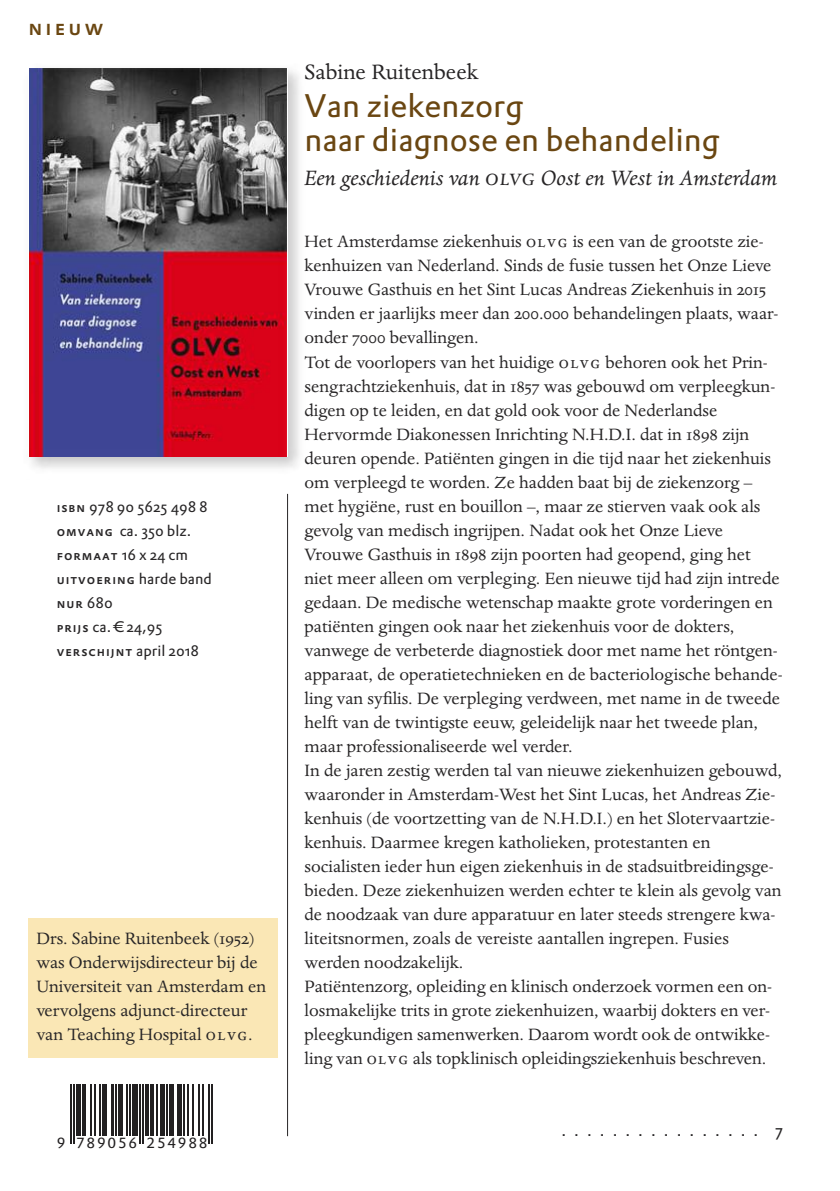
<style>
.page{position:relative;width:840px;height:1191px;background:#fff}
.page>*{position:absolute;margin:0;border:0;box-sizing:border-box;transform-origin:0 0}
.t1{font:32px/34px "DTL Prokyon ST";color:#6a4611}
.t2{font:italic 24px "Dante MT Std";color:#272526}
.t3{font:24px "Dante MT Std";color:#272526}
.t4{font:500 21px "DTL Prokyon T Caps";letter-spacing:.15em;color:#6a4611}
.t5{font:19px/24px "Dante MT Std";color:#272526}
.t6{font:16px "DTL Prokyon ST";color:#272526}
.t7{font:15px/24px "DTL Prokyon ST";color:#272526}
.t8{font:14.4px "DTL Prokyon T";letter-spacing:.12em;color:#222021}
.t9{font:500 13px/24px "DTL Prokyon T Caps";letter-spacing:.075em;color:#272526}
.s1{font-family:"DTL Prokyon T Caps";font-weight:500;font-size:13px}
.s2{font-family:"DTL Prokyon ST";font-weight:400;font-size:15px}
.s3{font-family:"Albertina MT Std";font-size:23px}
</style>
<div class="page">
<img style="left:29px;top:68px;width:257px;height:388px">
<hr style="left:287px;top:494px;width:1px;height:642px;background:#272526">
<hr style="left:71px;top:1084px;width:1px;height:59px;background:#222021">
<hr style="left:74px;top:1084px;width:1px;height:59px;background:#222021">
<hr style="left:77px;top:1084px;width:4px;height:52px;background:#222021">
<hr style="left:82px;top:1084px;width:4px;height:52px;background:#222021">
<hr style="left:90px;top:1084px;width:2px;height:52px;background:#222021">
<hr style="left:95px;top:1084px;width:1px;height:52px;background:#222021">
<hr style="left:99px;top:1084px;width:2px;height:52px;background:#222021">
<div style="left:102px;top:1084px;width:5px;height:52px;background:#222021"></div>
<hr style="left:111px;top:1084px;width:3px;height:52px;background:#222021">
<hr style="left:116px;top:1084px;width:1px;height:52px;background:#222021">
<hr style="left:119px;top:1084px;width:4px;height:52px;background:#222021">
<hr style="left:126px;top:1084px;width:2px;height:52px;background:#222021">
<hr style="left:129px;top:1084px;width:2px;height:52px;background:#222021">
<div style="left:132px;top:1084px;width:6px;height:52px;background:#222021"></div>
<hr style="left:139px;top:1084px;width:2px;height:59px;background:#222021">
<hr style="left:142px;top:1084px;width:2px;height:59px;background:#222021">
<hr style="left:145px;top:1084px;width:4px;height:52px;background:#222021">
<hr style="left:150px;top:1084px;width:3px;height:52px;background:#222021">
<hr style="left:156px;top:1084px;width:1px;height:52px;background:#222021">
<div style="left:160px;top:1084px;width:5px;height:52px;background:#222021"></div>
<hr style="left:166px;top:1084px;width:2px;height:52px;background:#222021">
<div style="left:169px;top:1084px;width:5px;height:52px;background:#222021"></div>
<hr style="left:177px;top:1084px;width:4px;height:52px;background:#222021">
<hr style="left:183px;top:1084px;width:1px;height:52px;background:#222021">
<hr style="left:187px;top:1084px;width:2px;height:52px;background:#222021">
<hr style="left:192px;top:1084px;width:1px;height:52px;background:#222021">
<hr style="left:198px;top:1084px;width:1px;height:52px;background:#222021">
<hr style="left:202px;top:1084px;width:2px;height:52px;background:#222021">
<hr style="left:208px;top:1084px;width:2px;height:59px;background:#222021">
<hr style="left:211px;top:1084px;width:2px;height:59px;background:#222021">
<div style="left:28px;top:918px;width:249px;height:140px;background:#fae7b5"></div>
<p class="t4" style="left:28px;top:16px;width:76px">nieuw</p>
<p class="t7" style="left:57px;top:494px;width:153px"><span class="s1">isbn</span> 978 90 5625 498 8 <span class="s1">omvang</span> ca. 350 blz.</p>
<p class="t9" style="left:57px;top:543px;width:157px">formaat <span class="s2">16 x 24 cm </span>uitvoering <span class="s2">harde band </span>nur <span class="s2">680</span></p>
<p class="t7" style="left:57px;top:614px;width:107px"><span class="s1">prijs</span> ca. € 24,95</p>
<p class="t9" style="left:57px;top:639px;width:144px">verschijnt <span class="s2">april 2018</span></p>
<p class="t5" style="left:36px;top:927px;width:231px">Drs. Sabine Ruitenbeek (1952) was Onderwijsdirecteur bij de<br>Universiteit van Amsterdam en vervolgens adjunct-directeur van Teaching Hospital OLVG.</p>
<p class="t8" style="left:57px;top:1134px;width:152px">9 789056 254988</p>
<p class="t3" style="left:304px;top:63px;width:175px">Sabine Ruitenbeek</p>
<h1 class="t1" style="left:304px;top:89px;width:416px">Van ziekenzorg<br>naar diagnose en behandeling</h1>
<p class="t2" style="left:304px;top:170px;width:474px">Een geschiedenis van <span class="s3">OLVG</span> Oost en West in Amsterdam</p>
<p class="t5" style="left:304px;top:231px;width:479px">Het Amsterdamse ziekenhuis OLVG is een van de grootste zie&shy;kenhuizen van Nederland. Sinds de fusie tussen het Onze Lieve Vrouwe Gasthuis en het Sint Lucas Andreas Ziekenhuis in 2015 vinden er jaarlijks meer dan 200.000 behandelingen plaats, waar&shy;onder 7000 bevallingen.<br>Tot de voorlopers van het huidige OLVG behoren ook het Prin&shy;sengrachtziekenhuis, dat in 1857 was gebouwd om verpleegkun&shy;digen op te leiden, en dat gold ook voor de Nederlandse Hervormde Diakonessen Inrichting N.H.D.I. dat in 1898 zijn deuren opende. Patiënten gingen in die tijd naar het ziekenhuis om verpleegd te worden. Ze hadden baat bij de ziekenzorg – met hygiëne, rust en bouillon –, maar ze stierven vaak ook als gevolg van medisch ingrijpen. Nadat ook het Onze Lieve Vrouwe Gasthuis in 1898 zijn poorten had geopend, ging het niet meer alleen om verpleging. Een nieuwe tijd had zijn intrede gedaan. De medische wetenschap maakte grote vorderingen en patiënten gingen ook naar het ziekenhuis voor de dokters, vanwege de verbeterde diagnostiek door met name het röntgen&shy;apparaat, de operatietechnieken en de bacteriologische behande&shy;ling van syfilis. De verpleging verdween, met name in de tweede helft van de twintigste eeuw, geleidelijk naar het tweede plan, maar professionaliseerde wel verder.<br>In de jaren zestig werden tal van nieuwe ziekenhuizen gebouwd, waaronder in Amsterdam-West het Sint Lucas, het Andreas Zie&shy;kenhuis (de voortzetting van de N.H.D.I.) en het Slotervaartzie&shy;kenhuis. Daarmee kregen katholieken, protestanten en socialisten ieder hun eigen ziekenhuis in de stadsuitbreidingsge&shy;bieden. Deze ziekenhuizen werden echter te klein als gevolg van de noodzaak van dure apparatuur en later steeds strengere kwa&shy;liteitsnormen, zoals de vereiste aantallen ingrepen. Fusies werden noodzakelijk.<br>Patiëntenzorg, opleiding en klinisch onderzoek vormen een on&shy;losmakelijke trits in grote ziekenhuizen, waarbij dokters en ver&shy;pleegkundigen samenwerken. Daarom wordt ook de ontwikke&shy;ling van OLVG als topklinisch opleidingsziekenhuis beschreven.</p>
<p class="t6" style="left:561px;top:1120px;width:223px">................ 7</p>
</div>
